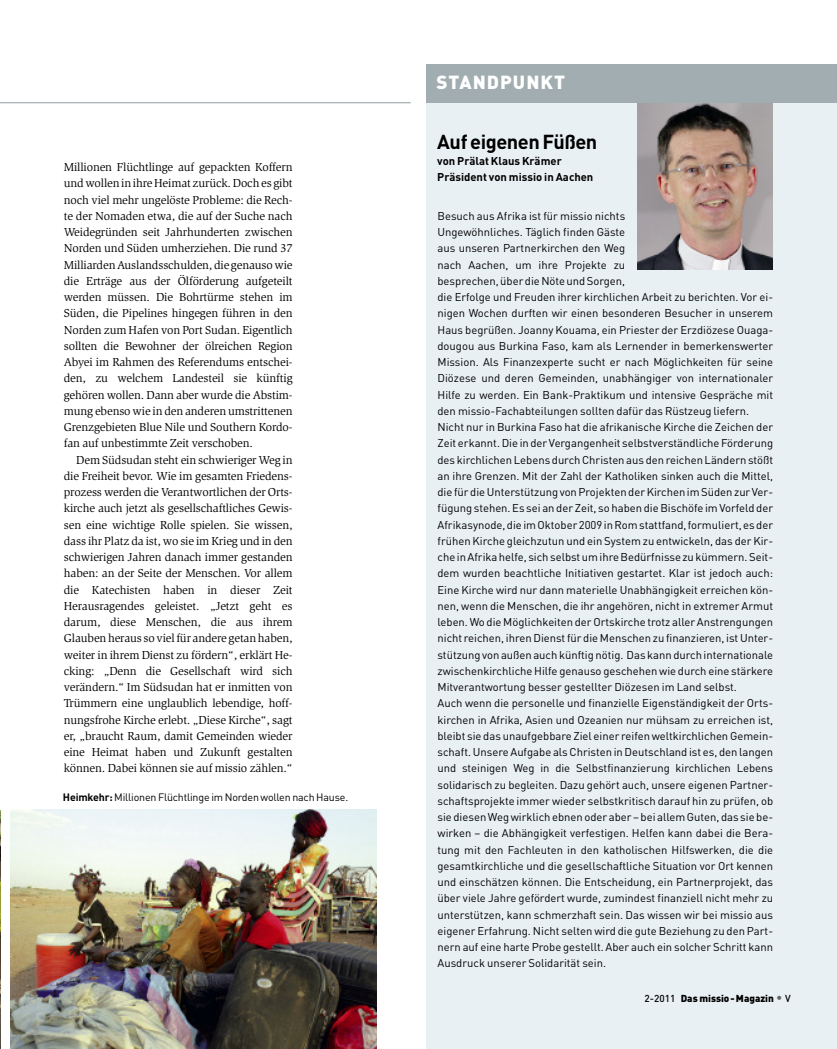
<style>
.page{position:relative;width:837px;height:1049px;background:#fff}
.page>*{position:absolute;margin:0;border:0;box-sizing:border-box;transform-origin:0 0}
.t1{font:700 20px "DIN Pro";letter-spacing:-.02em;color:#000}
.t2{font:900 18.75px "DIN Pro";letter-spacing:.055em;color:#fff}
.t3{font:11.88px/16.2px "Slimbach Std";letter-spacing:-.01em;color:#000;text-align:justify}
.t4{font:11.25px/16.2px "DIN Pro";color:#000}
.t5{font:700 11.25px/16.2px "DIN Pro";color:#000}
.t6{font:10.62px "DIN Pro";letter-spacing:-.015em;color:#000}
.t7{font:900 10px "DIN Pro";color:#000}
.s1{font-weight:700}
.s2{font-weight:500}
.s3{font-weight:500;font-size:12.5px;color:#666}
</style>
<div class="page">
<div style="left:426px;top:64px;width:410px;height:985px;background:#e9f0f4"></div>
<img style="left:637px;top:103px;width:135px;height:166px">
<div style="left:426px;top:64px;width:410px;height:39px;background:#a1adb0"></div>
<hr style="left:0;top:102px;width:410px;height:1px;background:#949da1">
<img style="left:0;top:810px;width:1px;height:239px">
<img style="left:11px;top:810px;width:365px;height:239px">
<p class="t3" style="left:64px;top:160px;width:230px">Millionen Flüchtlinge auf gepackten Koffern undwolleninihreHeimat zurück.Doches gibt noch viel mehr ungelöste Probleme: die Rech&shy;te der Nomaden etwa, die auf der Suche nach Weidegründen seit Jahrhunderten zwischen Norden und Süden umherziehen. Die rund 37<br>MilliardenAuslandsschulden,die genausowie die Erträge aus der Ölförderung aufgeteilt werden müssen. Die Bohrtürme stehen im Süden, die Pipelines hingegen führen in den Norden zum Hafen von Port Sudan. Eigentlich sollten die Bewohner der ölreichen Region Abyei im Rahmen des Referendums entschei&shy;den, zu welchem Landesteil sie künftig gehören wollen. Dann aber wurde die Abstim&shy;mung ebenso wie in den anderen umstrittenen Grenzgebieten Blue Nile und Southern Kordo&shy;fan auf unbestimmte Zeit verschoben.</p>
<p class="t3" style="left:64px;top:452px;width:230px;text-indent:12px">Dem Südsudan steht ein schwieriger Weg in die Freiheit bevor. Wie im gesamten Friedens&shy;prozess werden die Verantwortlichen der Orts&shy;kirche auch jetzt als gesellschaftliches Gewis&shy;sen eine wichtige Rolle spielen. Sie wissen, dass ihr Platz da ist, wo sie im Krieg und in den schwierigen Jahren danach immer gestanden haben: an der Seite der Menschen. Vor allem die Katechisten haben in dieser Zeit Herausragendes geleistet. „Jetzt geht es darum, diese Menschen, die aus ihrem Glaubenheraus so vielfür andere getanhaben, weiter in ihrem Dienst zu fördern“, erklärt He&shy;cking: „Denn die Gesellschaft wird sich verändern.“ Im Südsudan hat er inmitten von Trümmern eine unglaublich lebendige, hoff&shy;nungsfrohe Kirche erlebt. „Diese Kirche“, sagt er, „braucht Raum, damit Gemeinden wieder eine Heimat haben und Zukunft gestalten können. Dabei können sie auf missio zählen.“</p>
<p class="t6" style="left:63px;top:791px;width:287px"><span class="s1">Heimkehr:</span> Millionen Flüchtlinge im Norden wollen nach Hause.</p>
<h2 class="t2" style="left:436px;top:71px;width:130px">STANDPUNKT</h2>
<h1 class="t1" style="left:437px;top:130px;width:161px">AufeigenenFüßen</h1>
<p class="t5" style="left:437px;top:152px;width:157px">von Prälat Klaus Krämer<br>Präsident von missio in Aachen</p>
<p class="t4" style="left:437px;top:208px;width:337px">Besuch aus Afrika ist für missio nichts<br>Ungewöhnliches. Täglich finden Gäste<br>aus unseren Partnerkirchen den Weg<br>nach Aachen, um ihre Projekte zu besprechen,überdieNöteundSorgen,<br>die Erfolge und Freuden ihrer kirchlichen Arbeit zu berichten. Vor ei&shy;nigen Wochen durften wir einen besonderen Besucher in unserem Haus begrüßen. Joanny Kouama, ein Priester der Erzdiözese Ouaga&shy;dougou aus Burkina Faso, kam als Lernender in bemerkenswerter Mission. Als Finanzexperte sucht er nach Möglichkeiten für seine Diözese und deren Gemeinden, unabhängiger von internationaler Hilfe zu werden. Ein Bank-Praktikum und intensive Gespräche mit den missio-Fachabteilungen sollten dafür das Rüstzeug liefern.<br>Nicht nur in Burkina Faso hat die afrikanische Kirche die Zeichen der Zeit erkannt.Die in der Vergangenheit selbstverständlicheFörderung des kirchlichenLebens durchChristen aus den reichenLändern stößt an ihre Grenzen. Mit der Zahl der Katholiken sinken auch die Mittel, die für dieUnterstützung vonProjektenderKirchenimSüdenzur Ver&shy;fügung stehen.Es sei an der Zeit, so haben dieBischöfe im Vorfeld der Afrikasynode,dieimOktober 2009 inRomstattfand,formuliert,esder frühen Kirche gleichzutun und ein System zu entwickeln, das der Kir&shy;che inAfrikahelfe, sichselbstumihreBedürfnissezukümmern.Seit&shy;dem wurden beachtliche Initiativen gestartet. Klar ist jedoch auch:<br>Eine Kirche wird nur dann materielle Unabhängigkeit erreichen kön&shy;nen, wenn die Menschen, die ihr angehören, nicht in extremer Armut leben. Wo die Möglichkeiten derOrtskirche trotz allerAnstrengungen nicht reichen, ihrenDienstfür die Menschen zu finanzieren, istUnter&shy;stützung vonaußenauchkünftignötig. Das kanndurchinternationale zwischenkirchliche Hilfe genauso geschehen wie durch eine stärkere Mitverantwortung besser gestellter Diözesen im Land selbst.<br>Auch wenn die personelle und finanzielle Eigenständigkeit der Orts&shy;kirchen in Afrika, Asien und Ozeanien nur mühsam zu erreichen ist, bleibt sie das unaufgebbare Ziel einer reifen weltkirchlichenGemein&shy;schaft.UnsereAufgabe alsChristen inDeutschland ist es, den langen und steinigen Weg in die Selbstfinanzierung kirchlichen Lebens solidarisch zu begleiten. Dazu gehört auch, unsere eigenen Partner&shy;schaftsprojekte immer wieder selbstkritisch darauf hin zu prüfen, ob sie diesenWegwirklichebnenoder aber – bei allemGuten, das sie be&shy;wirken – die Abhängigkeit verfestigen. Helfen kann dabei die Bera&shy;tung mit den Fachleuten in den katholischen Hilfswerken, die die gesamtkirchliche und die gesellschaftliche Situation vor Ort kennen und einschätzen können. Die Entscheidung, ein Partnerprojekt, das über viele Jahre gefördert wurde, zumindest finanziell nicht mehr zu unterstützen, kann schmerzhaft sein. Das wissen wir bei missio aus eigener Erfahrung. Nicht selten wird die gute Beziehung zu den Part&shy;nern auf eine harte Probe gestellt. Aber auch ein solcher Schritt kann Ausdruck unserer Solidarität sein.</p>
<p class="t7" style="left:644px;top:992px;width:148px"><span class="s2">2-2011</span> Das missio-Magazin <span class="s3">•</span> <span class="s2">V</span></p>
</div>
